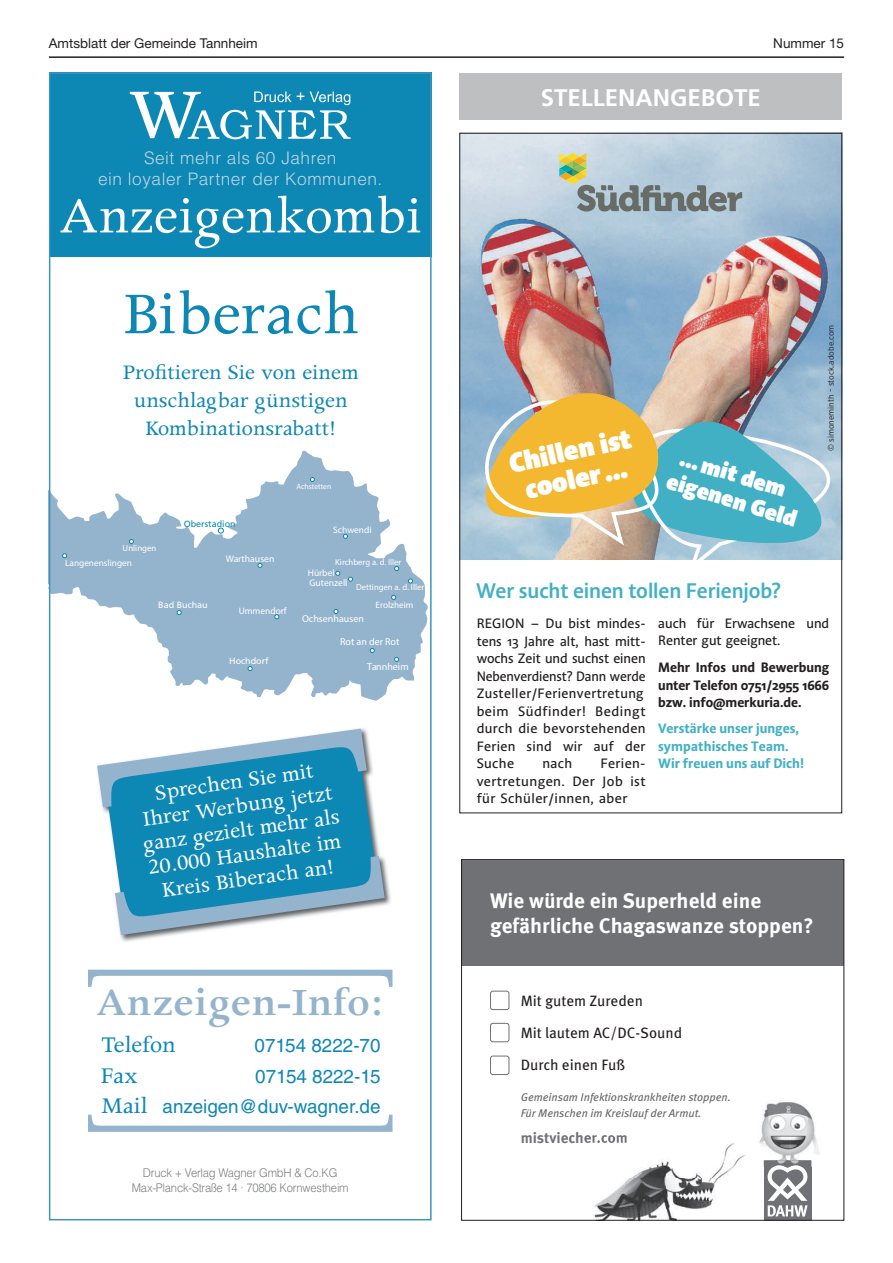
<style>
.page{position:relative;width:893px;height:1263px;background:#fff}
.page>*{position:absolute;margin:0;border:0;box-sizing:border-box;transform-origin:0 0}
.t1{font:66.75px "Apollo MT Std";color:#0d87b3}
.t2{font:57px "Apollo MT Std";color:#fff}
.t3{font:600 43.5px "Apollo MT Std";color:#94b4cd}
.t4{font:900 27px/28.5px "Acorde";color:#fff;text-align:center}
.t5{font:25.35px "Apollo MT Std";color:#0d87b3}
.t6{font:700 24px "Frutiger";color:#fff}
.t7{font:23.55px/24.5px "Apollo MT Std";color:#fff;text-align:center}
.t8{font:23.25px/27.8px "Apollo MT Std";color:#0d87b3;text-align:center}
.t9{font:900 22.5px/25.5px "Acorde";color:#fff}
.t10{font:700 21px/24.9px "Meta OT";color:#fff}
.t11{font:600 21px "Acorde";letter-spacing:-.005em;color:#42b0c4}
.t12{font:18.9px/30.3px "Helvetica LT Std";color:#0d87b3;text-align:right}
.t13{font:300 17.25px/20.2px "Helvetica LT Std";letter-spacing:.03em;color:#c0d8e7;text-align:center}
.t14{font:15px/32.4px "Meta OT";color:#231f20}
.t15{font:700 15px "Meta OT";color:#707174}
.t16{font:500 13.5px/17.4px "Acorde";letter-spacing:.02em;color:#231f20}
.t17{font:700 13.5px/17.2px "Acorde";color:#231f20;text-align:justify}
.t18{font:700 13.5px/17.2px "Acorde";color:#42b0c4}
.t19{font:500 13.5px/17.2px "Acorde";color:#231f20}
.t20{font:13.5px "Helvetica Neue LT Std";color:#231f20}
.t21{font:300 12px/15px "Helvetica LT Std";letter-spacing:-.02em;color:#7c7e81;text-align:center;scale:.94 1}
.t22{font:italic 11.25px/16px "Meta OT";color:#656568}
.t23{font:10.05px "Myriad Pro";color:#fff}
.t24{font:9.75px "Myriad Pro";color:#fff}
.t25{font:9.6px "Myriad Pro";color:#fff}
.t26{font:9.45px "Myriad Pro";color:#fff}
.t27{font:9.3px "Myriad Pro";color:#fff}
.t28{font:9.15px "Myriad Pro";color:#fff}
.t29{font:9px "Frutiger LT Std";color:#fff}
.t30{font:9px "Frutiger LT Std";color:#0d87b3}
.t31{font:8.85px "Myriad Pro";color:#fff}
.t32{font:8.7px "Myriad Pro";color:#fff}
.t33{font:8.55px "Myriad Pro";color:#fff}
.t34{font:300 8.25px "Interstate";color:#231f20}
.t35{font:7.65px "Myriad Pro";color:#fff}
.s1{font-family:"Apollo MT Std";font-size:25.35px}
</style>
<div class="page">
<hr style="left:49px;top:56px;width:795px;height:2px;background:#231f20">
<img style="left:461px;top:135px;width:379px;height:424px">
<svg style="left:559px;top:153px;width:183px;height:59px"></svg>
<svg style="left:481px;top:385px;width:359px;height:175px"></svg>
<div style="left:459px;top:73px;width:383px;height:47px;background:#bebfc1"></div>
<svg style="left:52px;top:451px;width:376px;height:250px;fill:#94b4cd"></svg>
<svg style="left:62px;top:553px;width:5px;height:5px"></svg>
<svg style="left:129px;top:539px;width:5px;height:5px"></svg>
<svg style="left:258px;top:563px;width:4px;height:5px"></svg>
<svg style="left:275px;top:614px;width:4px;height:5px"></svg>
<svg style="left:310px;top:477px;width:5px;height:5px"></svg>
<svg style="left:343px;top:534px;width:5px;height:5px"></svg>
<svg style="left:335px;top:571px;width:5px;height:4px"></svg>
<svg style="left:348px;top:577px;width:5px;height:4px"></svg>
<svg style="left:334px;top:609px;width:4px;height:5px"></svg>
<svg style="left:370px;top:648px;width:5px;height:5px"></svg>
<svg style="left:394px;top:657px;width:5px;height:5px"></svg>
<svg style="left:391px;top:595px;width:5px;height:5px"></svg>
<svg style="left:394px;top:566px;width:5px;height:5px"></svg>
<svg style="left:408px;top:579px;width:5px;height:4px"></svg>
<div style="left:49px;top:72px;width:383px;height:185px;background:#0d87b3"></div>
<svg style="left:130px;top:91px;width:221px;height:48px"></svg>
<img style="left:102px;top:728px;width:289px;height:214px">
<svg style="left:104px;top:737px;width:276px;height:195px;fill:#0d87b3"></svg>
<svg style="left:97px;top:729px;width:270px;height:78px"></svg>
<svg style="left:115px;top:856px;width:270px;height:79px"></svg>
<svg style="left:88px;top:970px;width:304px;height:17px"></svg>
<svg style="left:88px;top:1115px;width:304px;height:17px"></svg>
<div style="left:49px;top:72px;width:383px;height:1148px;border:2px solid #3d94bc"></div>
<svg style="left:177px;top:610px;width:4px;height:5px"></svg>
<svg style="left:248px;top:666px;width:4px;height:5px"></svg>
<svg style="left:218px;top:528px;width:6px;height:5px"></svg>
<div style="left:490px;top:991px;width:19px;height:19px;border:1px solid #707174;border-radius:2px"></div>
<div style="left:490px;top:1023px;width:19px;height:19px;border:1px solid #707174;border-radius:2px"></div>
<div style="left:490px;top:1056px;width:19px;height:19px;border:1px solid #707174;border-radius:2px"></div>
<div style="left:461px;top:859px;width:383px;height:106px;background:#707174"></div>
<img style="left:594px;top:1143px;width:152px;height:75px">
<img style="left:585px;top:1137px;width:42px;height:6px">
<div style="left:764px;top:1160px;width:47px;height:60px;background:#707174"></div>
<img style="left:759px;top:1102px;width:61px;height:64px">
<img style="left:764px;top:1160px;width:47px;height:6px">
<svg style="left:766px;top:1163px;width:43px;height:53px"></svg>
<div style="left:461px;top:859px;width:383px;height:361px;border:1px solid #231f20"></div>
<p class="t20" style="left:49px;top:35px;width:210px">Amtsblatt der Gemeinde Tannheim</p>
<p class="t20" style="left:773px;top:35px;width:72px">Nummer 15</p>
<p class="t13" style="left:98px;top:148px;width:286px">Seit mehr als 60 Jahren<br>ein loyaler Partner der Kommunen.</p>
<h2 class="t2" style="left:59px;top:185px;width:364px">Anzeigenkombi</h2>
<h1 class="t1" style="left:122px;top:277px;width:239px">Biberach</h1>
<h3 class="t8" style="left:123px;top:360px;width:237px">Profitieren Sie von einem unschlagbar günstigen<br>Kombinationsrabatt!</h3>
<p class="t35" style="left:297px;top:482px;width:36px">Achstetten</p>
<p class="t30" style="left:184px;top:519px;width:54px">Oberstadion</p>
<p class="t26" style="left:333px;top:524px;width:40px">Schwendi</p>
<p class="t31" style="left:123px;top:542px;width:35px">Unlingen</p>
<p class="t27" style="left:65px;top:557px;width:68px">Langenenslingen</p>
<p class="t24" style="left:226px;top:552px;width:50px">Warthausen</p>
<p class="t33" style="left:335px;top:557px;width:68px">Kirchberg a. d. Iller</p>
<p class="t32" style="left:356px;top:582px;width:70px">Dettingen a. d. Iller</p>
<p class="t26" style="left:308px;top:567px;width:28px">Hürbel</p>
<p class="t25" style="left:309px;top:577px;width:40px">Gutenzell</p>
<p class="t29" style="left:158px;top:600px;width:51px">Bad Buchau</p>
<p class="t26" style="left:239px;top:605px;width:50px">Ummendorf</p>
<p class="t29" style="left:229px;top:656px;width:41px">Hochdorf</p>
<p class="t28" style="left:376px;top:599px;width:40px">Erolzheim</p>
<p class="t23" style="left:302px;top:613px;width:63px">Ochsenhausen</p>
<p class="t23" style="left:340px;top:636px;width:61px">Rot an der Rot</p>
<p class="t23" style="left:367px;top:660px;width:43px">Tannheim</p>
<h3 class="t7" style="left:134px;top:785px;width:200px;rotate:-8deg">Sprechen Sie mit<br>Ihrer Werbung jetzt ganz gezielt mehr als<br>20.000 Haushalte im<br>Kreis Biberach an!</h3>
<h3 class="t3" style="left:96px;top:979px;width:290px">Anzeigen-Info:</h3>
<h3 class="t5" style="left:101px;top:1031px;width:76px">Telefon</h3>
<h3 class="t12" style="left:255px;top:1030px;width:127px">07154 8222-70</h3>
<h3 class="t5" style="left:101px;top:1061px;width:38px">Fax</h3>
<h3 class="t12" style="left:101px;top:1061px;width:281px">07154 8222-15<br><span class="s1">Mail</span> anzeigen@duv-wagner.de</h3>
<p class="t21" style="left:132px;top:1165px;width:232px">Druck + Verlag Wagner GmbH &amp; Co.KG<br>Max-Planck-Straße 14 · 70806 Kornwestheim</p>
<h3 class="t6" style="left:541px;top:84px;width:222px">STELLENANGEBOTE</h3>
<h3 class="t4" style="left:507px;top:451px;width:125px;rotate:-12deg">Chillen ist cooler…</h3>
<h3 class="t9" style="left:678px;top:444px;width:136px;rotate:17deg">…mit dem eigenen Geld</h3>
<h3 class="t11" style="left:476px;top:578px;width:306px">Wer sucht einen tollen Ferienjob?</h3>
<p class="t34" style="left:826px;top:451px;width:128px;rotate:-90deg">© simoneminth – stock.adobe.com</p>
<p class="t16" style="left:477px;top:616px;width:170px">REGION – Du bist mindes&shy;tens 13 Jahre alt, hast mitt&shy;wochs Zeit und suchst einen<br>Nebenverdienst? Dann werde<br>Zusteller/Ferienvertretung beim Südfinder! Bedingt durch die bevorstehenden<br>Ferien sind wir auf der<br>Suche</p>
<p class="t16" style="left:542px;top:755px;width:31px">nach</p>
<p class="t16" style="left:477px;top:755px;width:170px;text-align:justify;text-indent:124px">Ferien&shy;vertretungen. Der Job ist für Schüler/innen, aber</p>
<p class="t19" style="left:658px;top:616px;width:173px">auch für Erwachsene und<br>Renter gut geeignet.</p>
<p class="t17" style="left:658px;top:660px;width:173px">Mehr Infos und Bewerbung unter Telefon 0751/2955 1666 bzw. info@merkuria.de.</p>
<p class="t18" style="left:658px;top:721px;width:147px">Verstärke unser junges, sympathisches Team.<br>Wir freuen uns auf Dich!</p>
<h3 class="t10" style="left:490px;top:888px;width:325px">Wie würde ein Superheld eine gefährliche Chagaswanze stoppen?</h3>
<p class="t14" style="left:521px;top:984px;width:163px">Mit gutem Zureden<br>Mit lautem AC/DC-Sound<br>Durch einen Fuß</p>
<p class="t22" style="left:521px;top:1089px;width:212px">Gemeinsam Infektionskrankheiten stoppen.<br>Für Menschen im Kreislauf der Armut.</p>
<p class="t15" style="left:521px;top:1128px;width:108px">mistviecher.com</p>
</div>
